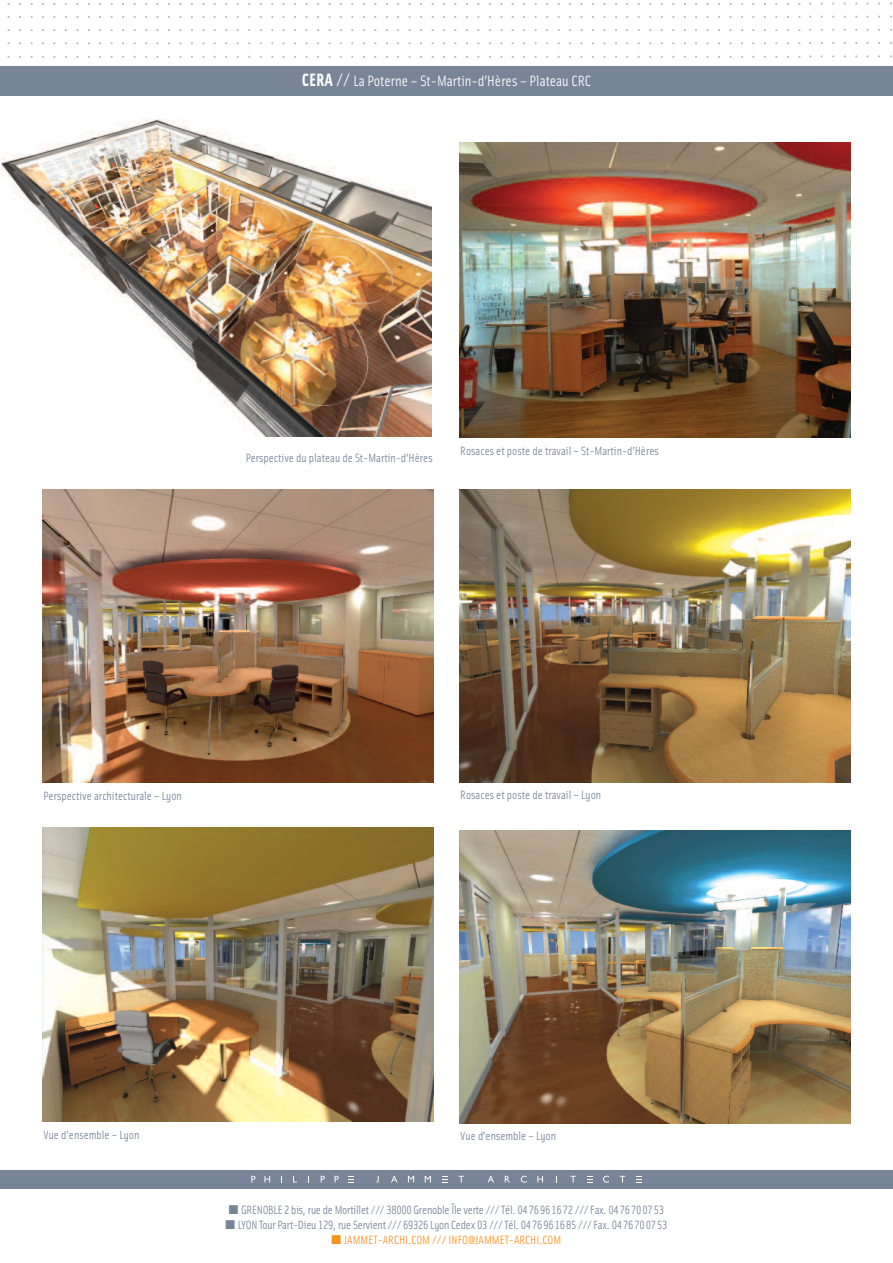
<style>
.page{position:relative;width:893px;height:1263px;background:#fff}
.page>*{position:absolute;margin:0;border:0;box-sizing:border-box;transform-origin:0 0}
.t1{font:15px "Solex Regular Lining";color:#fff}
.t2{font:12px "Solex Regular Lining";color:#788598}
.t3{font:12px/15px "Solex Regular Lining";letter-spacing:-.02em;color:#788598}
.t4{font:12px "Solex Regular Lining";color:#f7931d}
.s1{font-family:"Solex Bold Lining";font-size:18px}
.s2{font-size:18px}
</style>
<div class="page">
<div style="left:0;top:1170px;width:893px;height:18px;background:#788598"></div>
<svg style="left:636px;top:1176px;width:6px;height:4px"></svg>
<svg style="left:251px;top:1176px;width:5px;height:6px"></svg>
<svg style="left:264px;top:1176px;width:6px;height:6px"></svg>
<svg style="left:321px;top:1176px;width:4px;height:6px"></svg>
<svg style="left:335px;top:1176px;width:4px;height:6px"></svg>
<svg style="left:376px;top:1176px;width:3px;height:6px"></svg>
<svg style="left:391px;top:1176px;width:6px;height:6px"></svg>
<svg style="left:408px;top:1176px;width:6px;height:6px"></svg>
<svg style="left:425px;top:1176px;width:6px;height:6px"></svg>
<svg style="left:458px;top:1176px;width:6px;height:6px"></svg>
<svg style="left:488px;top:1176px;width:6px;height:6px"></svg>
<svg style="left:505px;top:1176px;width:5px;height:6px"></svg>
<svg style="left:521px;top:1176px;width:6px;height:6px"></svg>
<svg style="left:537px;top:1176px;width:6px;height:6px"></svg>
<svg style="left:570px;top:1176px;width:6px;height:6px"></svg>
<svg style="left:603px;top:1176px;width:6px;height:6px"></svg>
<img style="left:7px;top:2px;width:885px;height:56px">
<div style="left:0;top:66px;width:893px;height:30px;background:#788598"></div>
<img style="left:459px;top:830px;width:391px;height:293px">
<img style="left:43px;top:828px;width:391px;height:293px">
<img style="left:43px;top:489px;width:391px;height:293px">
<img style="left:459px;top:489px;width:391px;height:293px">
<img style="left:459px;top:142px;width:391px;height:296px">
<img style="left:2px;top:120px;width:429px;height:316px">
<p class="t1" style="left:302px;top:72px;width:291px"><span class="s1">CERA</span> <span class="s2">//</span> La Poterne – St-Martin-d’Hères – Plateau CRC</p>
<p class="t2" style="left:246px;top:451px;width:188px">Perspective du plateau de St-Martin-d’Hères</p>
<p class="t2" style="left:460px;top:443px;width:200px">Rosaces et poste de travail – St-Martin-d’Hères</p>
<p class="t2" style="left:44px;top:788px;width:140px">Perspective architecturale – Lyon</p>
<p class="t2" style="left:460px;top:788px;width:142px">Rosaces et poste de travail – Lyon</p>
<p class="t2" style="left:44px;top:1128px;width:97px">Vue d’ensemble – Lyon</p>
<p class="t2" style="left:460px;top:1129px;width:97px">Vue d’ensemble – Lyon</p>
<p class="t3" style="left:238px;top:1203px;width:431px">GRENOBLE 2 bis, rue de Mortillet /// 38000 Grenoble Île verte /// Tél. 0476961672 /// Fax. 0476700753<br>LYON Tour Part-Dieu 129, rue Servient /// 69326 Lyon Cedex 03 /// Tél. 0476961685 /// Fax. 0476700753</p>
<p class="t4" style="left:344px;top:1233px;width:219px">JAMMET-ARCHI.COM /// INFO@JAMMET-ARCHI.COM</p>
</div>
